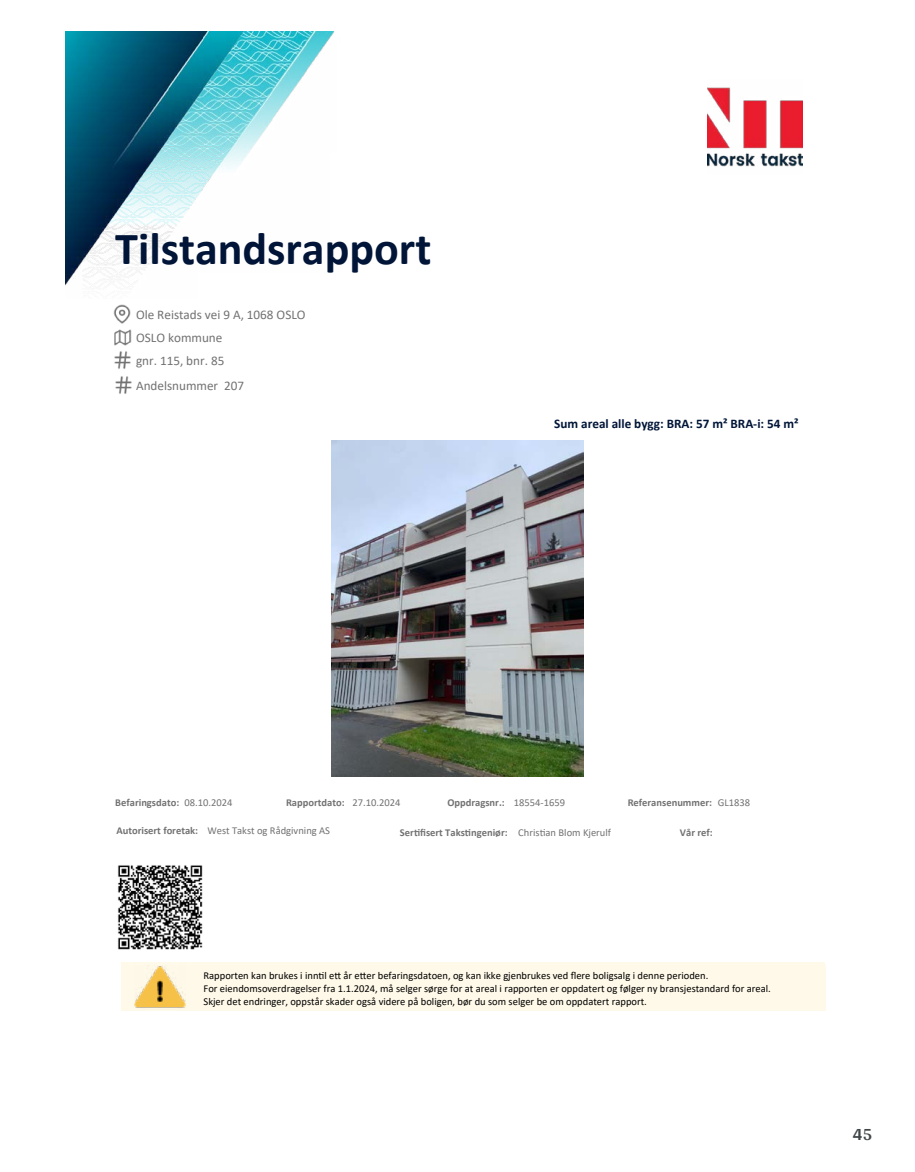
<style>
.page{position:relative;width:915px;height:1172px;background:#fff}
.page>*{position:absolute;margin:0;border:0;box-sizing:border-box;transform-origin:0 0}
.t1{font:700 46.05px "Calibri";color:#011538}
.t2{font:700 18px "Arya";color:#414749}
.t3{font:13.2px/24.6px "Calibri";color:#727272}
.t4{font:700 13.2px "Calibri";color:#011538}
.t5{font:10.5px/12.9px "Calibri";color:#000}
.t6{font:700 10.5px "Calibri";color:#727272}
.t7{font:10.5px "Calibri";color:#727272}
.s1{font-weight:400}
.s2{font-weight:700}
</style>
<div class="page">
<img style="left:65px;top:32px;width:269px;height:254px">
<img style="left:114px;top:329px;width:17px;height:16px">
<img style="left:114px;top:351px;width:17px;height:18px">
<img style="left:114px;top:304px;width:16px;height:19px">
<img style="left:115px;top:376px;width:17px;height:18px">
<img style="left:707px;top:87px;width:95px;height:80px">
<img style="left:117px;top:865px;width:86px;height:85px">
<img style="left:331px;top:441px;width:252px;height:336px">
<div style="left:121px;top:962px;width:703px;height:49px;background:#fff9e9"></div>
<img style="left:134px;top:965px;width:52px;height:43px">
<h1 class="t1" style="left:115px;top:216px;width:317px">Tilstandsrapport</h1>
<p class="t3" style="left:136px;top:302px;width:171px">Ole Reistads vei 9 A, 1068 OSLO</p>
<p class="t3" style="left:136px;top:348px;width:110px">gnr. 115, bnr. 85<br>Andelsnummer 207</p>
<p class="t3" style="left:136px;top:325px;width:88px">OSLO kommune</p>
<p class="t4" style="left:554px;top:414px;width:246px">Sum areal alle bygg: BRA: 57 m² BRA-i: 54 m²</p>
<p class="t6" style="left:115px;top:795px;width:119px">Befaringsdato: <span class="s1">08.10.2024</span></p>
<p class="t6" style="left:286px;top:795px;width:116px">Rapportdato: <span class="s1">27.10.2024</span></p>
<p class="t6" style="left:447px;top:795px;width:119px">Oppdragsnr.: <span class="s1">18554-1659</span></p>
<p class="t7" style="left:116px;top:823px;width:215px"><span class="s2">Autorisert foretak:</span> West Takst og Rådgivning AS</p>
<p class="t6" style="left:400px;top:825px;width:212px">Ser琀椀昀椀sert Taks琀椀ngeniør: <span class="s1">Chris琀椀an Blom Kjerulf</span></p>
<p class="t6" style="left:627px;top:795px;width:124px">Referansenummer: <span class="s1">GL1838</span></p>
<p class="t6" style="left:679px;top:825px;width:34px">Vår ref:</p>
<p class="t5" style="left:203px;top:969px;width:568px">Rapporten kan brukes i inn琀椀l e琀琀 år e琀琀er befaringsdatoen, og kan ikke gjenbrukes ved 昀氀ere boligsalg i denne perioden.<br>For eiendomsoverdragelser fra 1.1.2024, må selger sørge for at areal i rapporten er oppdatert og følger ny bransjestandard for areal.<br>Skjer det endringer, oppstår skader også videre på boligen, bør du som selger be om oppdatert rapport.</p>
<h2 class="t2" style="left:852px;top:1123px;width:21px">45</h2>
</div>
